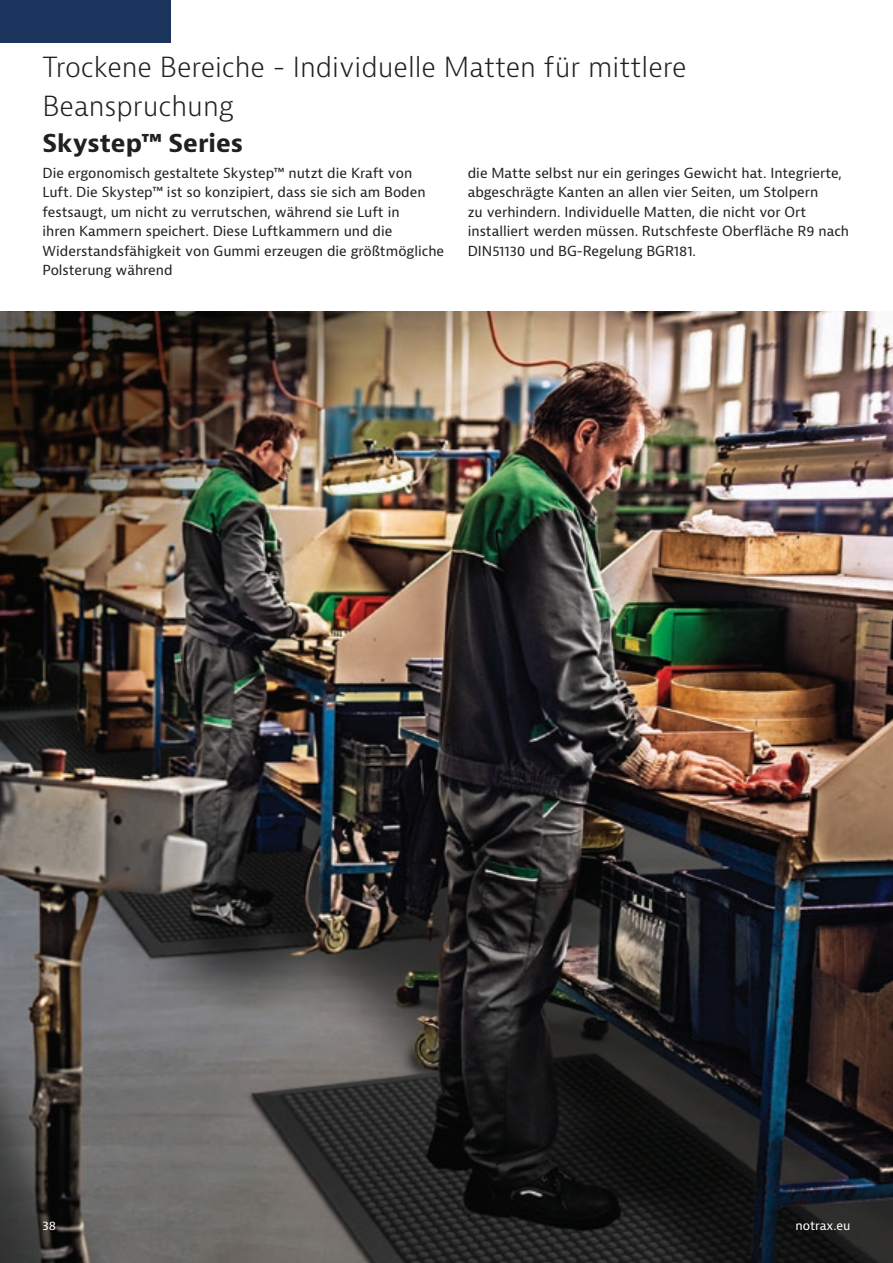
<style>
.page{position:relative;width:893px;height:1263px;background:#fff}
.page>*{position:absolute;margin:0;border:0;box-sizing:border-box;transform-origin:0 0}
.Light_Titles{font:300 27px/39px "Bernina Sans";color:#231f20}
.Product_Titles{font:700 24px "Bernina Sans";color:#231f20}
.text_9{font:13.5px/19.5px "Bernina Sans";color:#231f20}
.t1{font:12px "Bernina Sans";color:#fff}
</style>
<div class="page">
<img style="left:0;top:312px;width:893px;height:951px">
<div style="left:0;top:0;width:170px;height:43px;background:#1a345d"></div>
<p class="Light_Titles" style="left:43px;top:48px;width:645px">Trockene Bereiche - Individuelle Matten für mittlere<br>Beanspruchung</p>
<p class="Product_Titles" style="left:43px;top:128px;width:202px">Skystep™ Series</p>
<p class="text_9" style="left:43px;top:164px;width:403px">Die ergonomisch gestaltete Skystep™ nutzt die Kraft von Luft. Die Skystep™ ist so konzipiert, dass sie sich am Boden festsaugt, um nicht zu verrutschen, während sie Luft in<br>ihren Kammern speichert. Diese Luftkammern und die Widerstandsfähigkeit von Gummi erzeugen die größtmögliche Polsterung während</p>
<p class="text_9" style="left:468px;top:164px;width:383px">die Matte selbst nur ein geringes Gewicht hat. Integrierte, abgeschrägte Kanten an allen vier Seiten, um Stolpern<br>zu verhindern. Individuelle Matten, die nicht vor Ort installiert werden müssen. Rutschfeste Oberfläche R9 nach DIN51130 und BG-Regelung BGR181.</p>
<p class="t1" style="left:43px;top:1218px;width:15px">38</p>
<p class="t1" style="left:795px;top:1218px;width:56px">notrax.eu</p>
</div>
